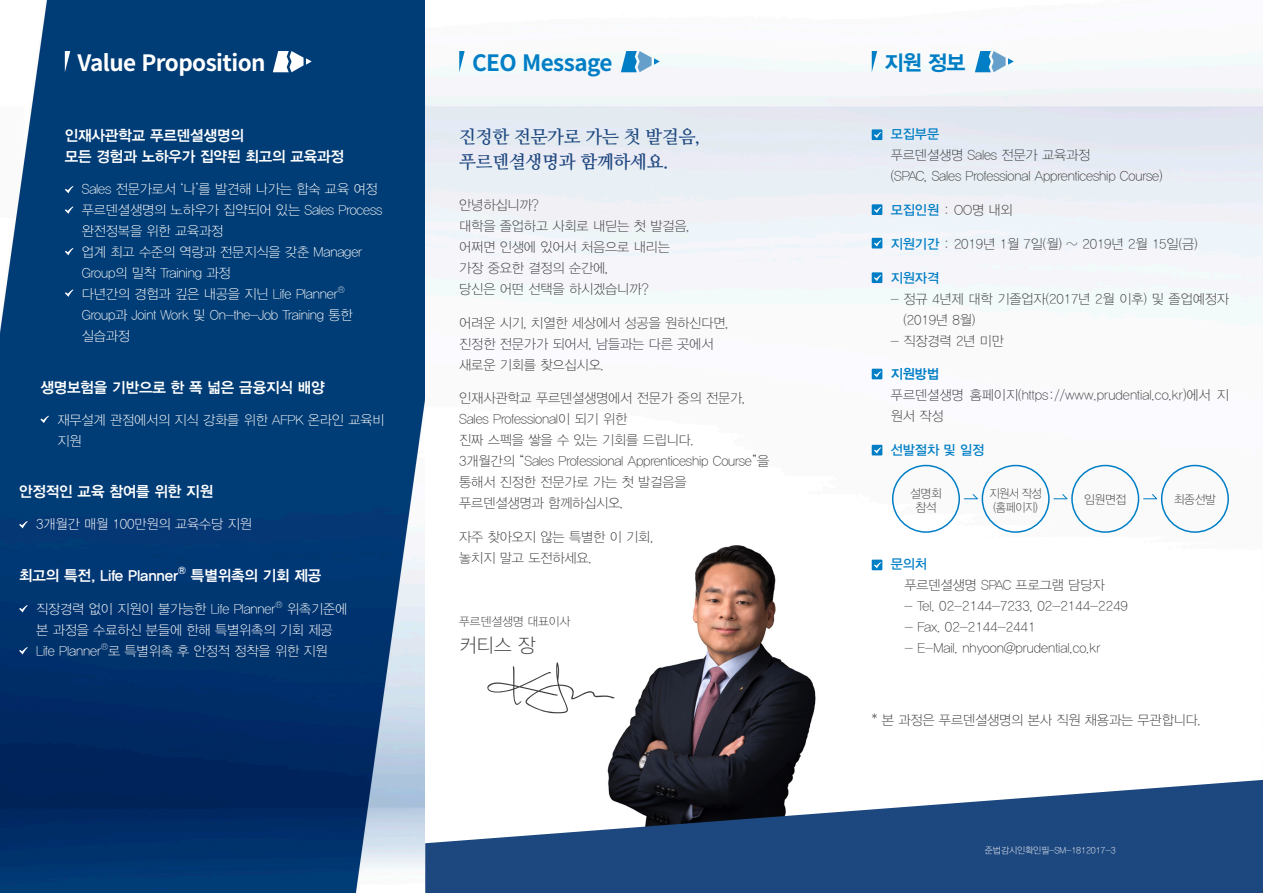
<style>
.page{position:relative;width:1263px;height:893px;background:#fff}
.page>*{position:absolute;margin:0;border:0;box-sizing:border-box;transform-origin:0 0}
.t1{font:700 22.5px "Noto Sans KR";letter-spacing:-.025em;color:#fff}
.t2{font:700 22.5px "Noto Sans KR";letter-spacing:-.025em;color:#007ec5}
.t3{font:21px "YDVYGO35";color:#007ec5}
.t4{font:19.5px "YDVYGO31";color:#3e3e3f}
.t5{font:18px "Nanum Myeongjo OTF Bold";letter-spacing:-.01em;color:#1d477f}
.t6{font:15px "YDVYGO34";letter-spacing:-.01em;color:#fff}
.t7{font:13.5px/21px "YDVYGO31";letter-spacing:-.01em;color:#3e3e3f}
.t8{font:13.5px/21px "YDVYGO31";letter-spacing:-.01em;color:#fff}
.t9{font:13.5px "YDVYGO33";letter-spacing:-.01em;color:#007ec5}
.t10{font:13.5px "YDVYGO34";color:#007ec5}
.t11{font:12px "YDVYGO31";letter-spacing:-.03em;color:#3e3e3f}
.t12{font:12px "YDVYGO31";letter-spacing:-.03em;color:#3e3e3f;scale:.93 1}
.t13{font:12px "YDVYGO31";letter-spacing:-.01em;color:#3e3e3f}
.t14{font:9px "YDVYGO31";letter-spacing:-.01em;color:#fff}
.t15{font:8.7px "YDVYGO34";color:#fff}
.t16{font:7.8px "YDVYGO31";color:#fff}
.s1{font-family:"YDVYGO33";color:#007ec5}
</style>
<div class="page">
<img style="left:0;top:0;width:1263px;height:893px">
<svg style="left:273px;top:51px;width:39px;height:21px"></svg>
<svg style="left:65px;top:51px;width:5px;height:21px"></svg>
<svg style="left:65px;top:186px;width:8px;height:7px"></svg>
<svg style="left:65px;top:248px;width:8px;height:7px"></svg>
<svg style="left:65px;top:206px;width:8px;height:8px"></svg>
<svg style="left:65px;top:289px;width:8px;height:8px"></svg>
<svg style="left:19px;top:605px;width:9px;height:7px"></svg>
<svg style="left:19px;top:647px;width:9px;height:7px"></svg>
<svg style="left:19px;top:521px;width:9px;height:7px"></svg>
<svg style="left:40px;top:416px;width:9px;height:7px"></svg>
<img style="left:603px;top:534px;width:223px;height:246px">
<svg style="left:621px;top:51px;width:39px;height:21px"></svg>
<svg style="left:459px;top:51px;width:6px;height:21px"></svg>
<svg style="left:975px;top:51px;width:39px;height:21px"></svg>
<svg style="left:872px;top:51px;width:5px;height:21px"></svg>
<svg style="left:425px;top:780px;width:838px;height:113px;fill:#1d477f"></svg>
<svg style="left:487px;top:662px;width:128px;height:51px"></svg>
<div style="left:872px;top:129px;width:10px;height:11px;background:#007ec5"></div>
<svg style="left:874px;top:132px;width:7px;height:6px"></svg>
<div style="left:872px;top:204px;width:10px;height:11px;background:#007ec5"></div>
<svg style="left:874px;top:207px;width:7px;height:6px"></svg>
<div style="left:872px;top:238px;width:10px;height:10px;background:#007ec5"></div>
<svg style="left:874px;top:240px;width:7px;height:6px"></svg>
<div style="left:872px;top:272px;width:10px;height:11px;background:#007ec5"></div>
<svg style="left:874px;top:275px;width:7px;height:6px"></svg>
<div style="left:872px;top:369px;width:10px;height:10px;background:#007ec5"></div>
<svg style="left:874px;top:371px;width:7px;height:6px"></svg>
<div style="left:872px;top:445px;width:10px;height:10px;background:#007ec5"></div>
<svg style="left:874px;top:447px;width:7px;height:6px"></svg>
<div style="left:872px;top:560px;width:10px;height:10px;background:#007ec5"></div>
<svg style="left:874px;top:562px;width:7px;height:6px"></svg>
<div style="left:892px;top:465px;width:68px;height:68px;border:2px solid #007ec5;border-radius:50%"></div>
<div style="left:981px;top:465px;width:69px;height:68px;border:2px solid #007ec5;border-radius:50%"></div>
<div style="left:1071px;top:465px;width:68px;height:68px;border:2px solid #007ec5;border-radius:50%"></div>
<div style="left:1161px;top:465px;width:68px;height:68px;border:2px solid #007ec5;border-radius:50%"></div>
<svg style="left:963px;top:493px;width:16px;height:7px"></svg>
<svg style="left:1053px;top:493px;width:16px;height:7px"></svg>
<svg style="left:1143px;top:493px;width:15px;height:7px"></svg>
<p class="t1" style="left:78px;top:50px;width:190px">Value Proposition</p>
<p class="t6" style="left:65px;top:126px;width:181px">인재사관학교 푸르덴셜생명의</p>
<p class="t6" style="left:65px;top:147px;width:281px">모든 경험과 노하우가 집약된 최고의 교육과정</p>
<p class="t8" style="left:82px;top:179px;width:297px">Sales 전문가로서 ‘나’를 발견해 나가는 합숙 교육 여정</p>
<p class="t8" style="left:82px;top:200px;width:302px">푸르덴셜생명의 노하우가 집약되어 있는 Sales Process</p>
<p class="t8" style="left:82px;top:221px;width:143px">완전정복을 위한 교육과정</p>
<p class="t8" style="left:82px;top:242px;width:282px">업계 최고 수준의 역량과 전문지식을 갖춘 Manager</p>
<p class="t8" style="left:82px;top:263px;width:150px">Group의 밀착 Training 과정</p>
<p class="t8" style="left:82px;top:284px;width:258px">다년간의 경험과 깊은 내공을 지닌 Life Planner</p>
<p class="t16" style="left:338px;top:285px;width:9px">Ⓡ</p>
<p class="t8" style="left:82px;top:305px;width:272px">Group과 Joint Work 및 On-the-Job Training 통한</p>
<p class="t8" style="left:82px;top:326px;width:50px">실습과정</p>
<p class="t6" style="left:40px;top:378px;width:286px">생명보험을 기반으로 한 폭 넓은 금융지식 배양</p>
<p class="t8" style="left:57px;top:410px;width:329px">재무설계 관점에서의 지식 강화를 위한 AFPK 온라인 교육비 지원</p>
<p class="t6" style="left:19px;top:483px;width:196px">안정적인 교육 참여를 위한 지원</p>
<p class="t8" style="left:36px;top:514px;width:217px">3개월간 매월 100만원의 교육수당 지원</p>
<p class="t6" style="left:19px;top:567px;width:161px">최고의 특전, Life Planner</p>
<p class="t15" style="left:178px;top:566px;width:9px">Ⓡ</p>
<p class="t6" style="left:191px;top:567px;width:132px">특별위촉의 기회 제공</p>
<p class="t8" style="left:36px;top:598px;width:241px">직장경력 없이 지원이 불가능한 Life Planner</p>
<p class="t16" style="left:276px;top:600px;width:9px">Ⓡ</p>
<p class="t8" style="left:287px;top:598px;width:62px">위촉기준에</p>
<p class="t8" style="left:36px;top:619px;width:298px">본 과정을 수료하신 분들에 한해 특별위촉의 기회 제공</p>
<p class="t8" style="left:36px;top:640px;width:67px">Life Planner</p>
<p class="t16" style="left:101px;top:642px;width:9px">Ⓡ</p>
<p class="t8" style="left:108px;top:640px;width:221px">로 특별위촉 후 안정적 정착을 위한 지원</p>
<p class="t2" style="left:472px;top:50px;width:142px">CEO Message</p>
<p class="t3" style="left:884px;top:51px;width:82px">지원 정보</p>
<p class="t5" style="left:459px;top:125px;width:242px">진정한 전문가로 가는 첫 발걸음,</p>
<p class="t5" style="left:459px;top:151px;width:210px">푸르덴셜생명과 함께하세요.</p>
<p class="t7" style="left:459px;top:194px;width:81px">안녕하십니까?</p>
<p class="t7" style="left:459px;top:215px;width:232px">대학을 졸업하고 사회로 내딛는 첫 발걸음,</p>
<p class="t7" style="left:459px;top:236px;width:212px">어쩌면 인생에 있어서 처음으로 내리는</p>
<p class="t7" style="left:459px;top:257px;width:150px">가장 중요한 결정의 순간에,</p>
<p class="t7" style="left:459px;top:278px;width:191px">당신은 어떤 선택을 하시겠습니까?</p>
<p class="t7" style="left:459px;top:312px;width:271px">어려운 시기, 치열한 세상에서 성공을 원하신다면,</p>
<p class="t7" style="left:459px;top:333px;width:256px">진정한 전문가가 되어서, 남들과는 다른 곳에서</p>
<p class="t7" style="left:459px;top:354px;width:146px">새로운 기회를 찾으십시오.</p>
<p class="t7" style="left:459px;top:388px;width:287px">인재사관학교 푸르덴셜생명에서 전문가 중의 전문가,</p>
<p class="t7" style="left:459px;top:409px;width:170px">Sales Professional이 되기 위한</p>
<p class="t7" style="left:459px;top:430px;width:236px">진짜 스펙을 쌓을 수 있는 기회를 드립니다.</p>
<p class="t7" style="left:459px;top:451px;width:312px">3개월간의 “Sales Professional Apprenticeship Course”을</p>
<p class="t7" style="left:459px;top:472px;width:229px">통해서 진정한 전문가로 가는 첫 발걸음을</p>
<p class="t7" style="left:459px;top:493px;width:165px">푸르덴셜생명과 함께하십시오.</p>
<p class="t7" style="left:459px;top:527px;width:196px">자주 찾아오지 않는 특별한 이 기회,</p>
<p class="t7" style="left:459px;top:548px;width:134px">놓치지 말고 도전하세요.</p>
<p class="t13" style="left:459px;top:614px;width:113px">푸르덴셜생명 대표이사</p>
<p class="t4" style="left:459px;top:634px;width:78px">커티스 장</p>
<p class="t9" style="left:891px;top:127px;width:50px">모집부문</p>
<p class="t7" style="left:891px;top:145px;width:201px">푸르덴셜생명 Sales 전문가 교육과정</p>
<p class="t7" style="left:891px;top:166px;width:273px">(SPAC, Sales Professional Apprenticeship Course)</p>
<p class="t7" style="left:891px;top:200px;width:123px"><span class="s1">모집인원</span> : OO명 내외</p>
<p class="t7" style="left:891px;top:233px;width:308px"><span class="s1">지원기간</span> : 2019년 1월 7일(월) ~ 2019년 2월 15일(금)</p>
<p class="t9" style="left:891px;top:270px;width:50px">지원자격</p>
<p class="t7" style="left:903px;top:288px;width:327px;text-indent:-12px">- 정규 4년제 대학 기졸업자(2017년 2월 이후) 및 졸업예정자 (2019년 8월)</p>
<p class="t7" style="left:891px;top:330px;width:115px">- 직장경력 2년 미만</p>
<p class="t10" style="left:891px;top:367px;width:50px">지원방법</p>
<p class="t7" style="left:891px;top:385px;width:340px">푸르덴셜생명 홈페이지(https://www.prudential.co.kr)에서 지 원서 작성</p>
<p class="t9" style="left:891px;top:442px;width:95px">선발절차 및 일정</p>
<p class="t11" style="left:910px;top:487px;width:33px">설명회</p>
<p class="t11" style="left:915px;top:500px;width:23px">참석</p>
<p class="t12" style="left:989px;top:487px;width:58px">지원서 작성</p>
<p class="t12" style="left:993px;top:500px;width:49px">(홈페이지)</p>
<p class="t11" style="left:1084px;top:492px;width:44px">임원면접</p>
<p class="t11" style="left:1174px;top:492px;width:44px">최종선발</p>
<p class="t9" style="left:891px;top:556px;width:38px">문의처</p>
<p class="t7" style="left:904px;top:575px;width:202px">푸르덴셜생명 SPAC 프로그램 담당자</p>
<p class="t7" style="left:904px;top:596px;width:225px">- Tel. 02-2144-7233, 02-2144-2249</p>
<p class="t7" style="left:905px;top:617px;width:132px">- Fax. 02-2144-2441</p>
<p class="t7" style="left:905px;top:638px;width:197px">- E-Mail. nhyoon@prudential.co.kr</p>
<p class="t7" style="left:872px;top:710px;width:330px">* 본 과정은 푸르덴셜생명의 본사 직원 채용과는 무관합니다.</p>
<p class="t14" style="left:985px;top:845px;width:132px">준법감시인확인필-SM-1812017-3</p>
</div>
